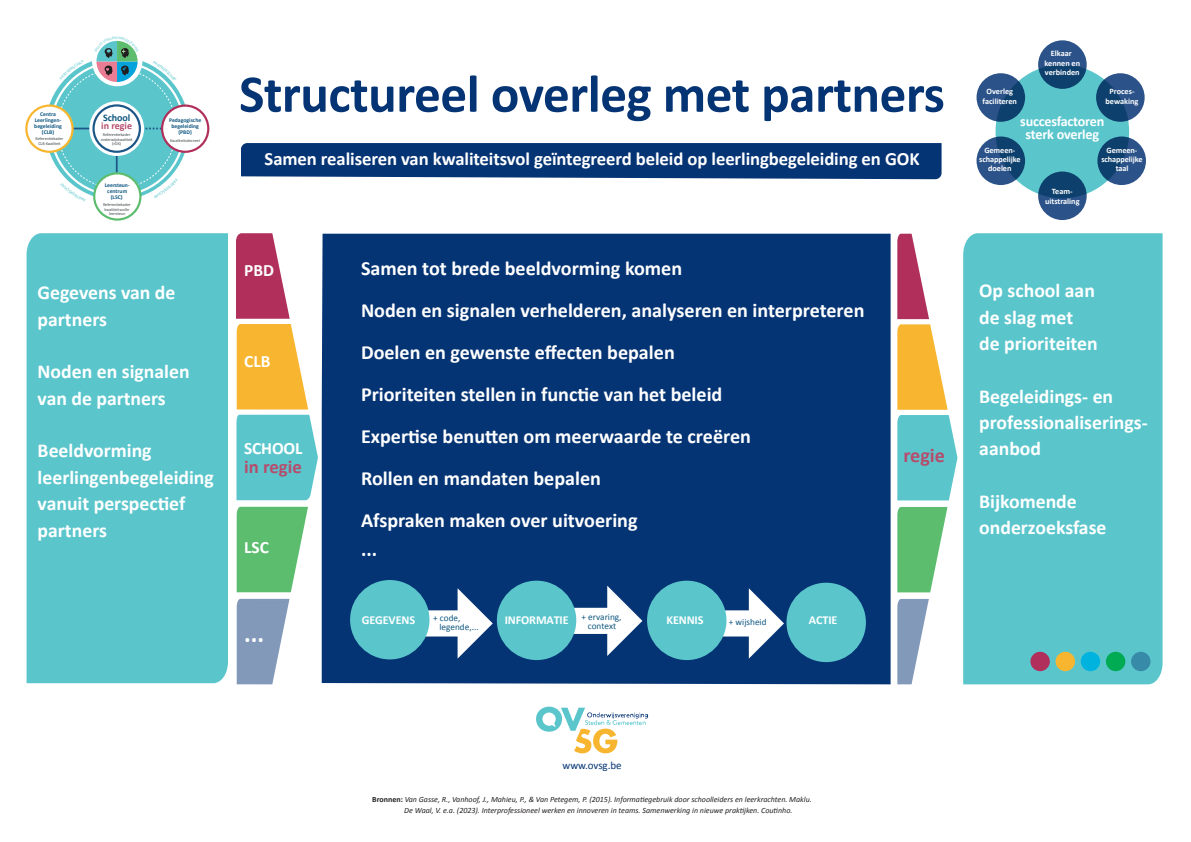
<style>
.page{position:relative;width:1191px;height:842px;background:#fff}
.page>*{position:absolute;margin:0;border:0;box-sizing:border-box;transform-origin:0 0}
.t1{font:700 53.3px "Calibri";letter-spacing:-.01em;color:#053474}
.t2{font:700 25px "Calibri";color:#fff}
.t3{font:700 20.1px/42px "Calibri";color:#fff}
.t4{font:700 20.1px "Calibri";color:#b74c6c}
.t5{font:700 19.7px/26.3px "Calibri";color:#fff}
.t6{font:700 18.7px "Calibri";letter-spacing:-.005em;color:#fff}
.t7{font:700 18.7px "Calibri";color:#b74c6c}
.t8{font:700 17.3px "Calibri";color:#fff}
.t9{font:700 14.2px/13.5px "Calibri";letter-spacing:-.015em;color:#fff;text-align:center}
.t10{font:700 12.1px "Calibri";letter-spacing:-.01em;color:#fff}
.t11{font:11px "Calibri";letter-spacing:-.01em;color:#053474}
.t12{font:700 10px "Calibri";color:#b74c6c}
.t13{font:700 10px "Calibri";letter-spacing:-.01em;color:#0f5781}
.t14{font:9.2px/9.2px "Calibri";color:#0f5781}
.t15{font:700 8.2px/9.4px "Calibri";letter-spacing:-.01em;color:#fff;text-align:center}
.t16{font:italic 8px/10.5px "Calibri";color:#231f20}
.t17{font:700 5.7px/6.2px "Calibri";color:#0f5781;text-align:center}
.t18{font:4.3px/4.4px "Calibri";letter-spacing:-.005em;color:#434b4c;text-align:center}
.s1{font-weight:700;font-style:normal}
</style>
<div class="page">
<div style="left:322px;top:234px;width:568px;height:450px;background:#053474"></div>
<div style="left:27px;top:233px;width:201px;height:450px;background:#5ac6cc"></div>
<div style="left:963px;top:233px;width:199px;height:451px;background:#5ac6cc"></div>
<svg style="left:241px;top:143px;width:700px;height:36px;background:#0d3b78"></svg>
<svg style="left:897px;top:234px;width:60px;height:266px"></svg>
<svg style="left:897px;top:507px;width:50px;height:85px"></svg>
<svg style="left:897px;top:599px;width:32px;height:85px"></svg>
<svg style="left:236px;top:233px;width:72px;height:176px"></svg>
<svg style="left:236px;top:415px;width:82px;height:85px;background:#63c9cf"></svg>
<svg style="left:237px;top:507px;width:71px;height:85px;background:#70c480"></svg>
<svg style="left:237px;top:599px;width:52px;height:85px;background:#95a8c3"></svg>
<div style="left:786px;top:583px;width:80px;height:79px;background:#5ac6cc;border-radius:50%"></div>
<svg style="left:668px;top:588px;width:116px;height:71px"></svg>
<svg style="left:555px;top:586px;width:87px;height:70px"></svg>
<svg style="left:377px;top:588px;width:116px;height:71px"></svg>
<div style="left:350px;top:580px;width:79px;height:79px;background:#5ac6cc;border-radius:50%"></div>
<div style="left:497px;top:581px;width:79px;height:79px;background:#5ac6cc;border-radius:50%"></div>
<div style="left:647px;top:581px;width:79px;height:79px;background:#5ac6cc;border-radius:50%"></div>
<div style="left:1030px;top:652px;width:19px;height:19px;background:#b02f5b;border-radius:50%"></div>
<div style="left:1055px;top:652px;width:20px;height:19px;background:#f8b630;border-radius:50%"></div>
<div style="left:1080px;top:652px;width:20px;height:19px;background:#00b3df;border-radius:50%"></div>
<div style="left:1106px;top:652px;width:19px;height:19px;background:#00ab53;border-radius:50%"></div>
<div style="left:1131px;top:652px;width:19px;height:19px;background:#378aa8;border-radius:50%"></div>
<div style="left:45px;top:57px;width:144px;height:143px;background:#5ac6cc;border-radius:50%"></div>
<svg style="left:74px;top:128px;width:15px;height:1px"></svg>
<svg style="left:144px;top:128px;width:17px;height:1px"></svg>
<svg style="left:116px;top:156px;width:2px;height:16px"></svg>
<div style="left:162px;top:106px;width:46px;height:46px;background:#fff;border-radius:50%"></div>
<div style="left:161px;top:104px;width:48px;height:49px;border:2px solid #b02f5b;border-radius:50%"></div>
<div style="left:26px;top:106px;width:47px;height:46px;background:#fff;border-radius:50%"></div>
<div style="left:25px;top:104px;width:49px;height:49px;border:2px solid #f8b630;border-radius:50%"></div>
<div style="left:94px;top:173px;width:46px;height:47px;background:#fff;border-radius:50%"></div>
<div style="left:93px;top:172px;width:48px;height:49px;border:2px solid #5dbd6f;border-radius:50%"></div>
<svg style="left:89px;top:101px;width:55px;height:55px"></svg>
<div style="left:94px;top:105px;width:46px;height:47px;background:#fff;border-radius:50%"></div>
<div style="left:92px;top:104px;width:49px;height:49px;border:2px solid #1c5788;border-radius:50%"></div>
<div style="left:92px;top:36px;width:50px;height:50px;background:#fff;border-radius:50%"></div>
<svg style="left:536px;top:707px;width:112px;height:47px"></svg>
<div style="left:995px;top:65px;width:134px;height:133px;background:#5ac6cc;border-radius:50%"></div>
<svg style="left:1038px;top:40px;width:48px;height:49px;background:#204c7d"></svg>
<svg style="left:1096px;top:73px;width:48px;height:49px;background:#1f4c7d"></svg>
<svg style="left:976px;top:73px;width:49px;height:49px;background:#244f81"></svg>
<svg style="left:1038px;top:171px;width:48px;height:49px;background:#1d4b7b"></svg>
<svg style="left:1097px;top:136px;width:49px;height:49px;background:#1f4d7d"></svg>
<svg style="left:976px;top:136px;width:49px;height:49px;background:#234f7f"></svg>
<svg style="left:65px;top:64px;width:19px;height:15px"></svg>
<svg style="left:153px;top:66px;width:18px;height:15px"></svg>
<svg style="left:95px;top:40px;width:44px;height:42px"></svg>
<svg style="left:153px;top:179px;width:15px;height:12px"></svg>
<svg style="left:71px;top:183px;width:15px;height:10px"></svg>
<p class="t17" style="left:34px;top:111px;width:29px">Centra<br>Leerlingen&shy;begeleiding (CLB)</p>
<p class="t18" style="left:36px;top:137px;width:29px">Referentiekader<br>CLB Kwaliteit</p>
<p class="t13" style="left:103px;top:111px;width:29px">School</p>
<p class="t12" style="left:101px;top:120px;width:32px">in regie</p>
<p class="t18" style="left:101px;top:133px;width:33px">Referentiekader onderwijskwaliteit (rOK)</p>
<p class="t17" style="left:105px;top:182px;width:26px">Leersteun&shy;centrum (LSC)</p>
<p class="t18" style="left:103px;top:203px;width:29px">Referentiekader kwaliteitsvolle leersteun</p>
<p class="t17" style="left:169px;top:116px;width:34px">Pedagogische begeleiding (PBD)</p>
<p class="t18" style="left:170px;top:138px;width:31px">Kwaliteitsdecreet</p>
<p class="t5" style="left:38px;top:279px;width:139px">Gegevens van de partners</p>
<p class="t5" style="left:38px;top:358px;width:153px">Noden en signalen van de partners</p>
<p class="t5" style="left:38px;top:437px;width:178px">Beeldvorming leerlingenbegeleiding vanuit perspectief partners</p>
<h1 class="t1" style="left:239px;top:61px;width:707px">Structureel overleg met partners</h1>
<p class="t6" style="left:265px;top:147px;width:656px">Samen realiseren van kwaliteitsvol geïntegreerd beleid op leerlingbegeleiding en GOK</p>
<p class="t8" style="left:244px;top:260px;width:31px">PBD</p>
<p class="t8" style="left:244px;top:351px;width:28px">CLB</p>
<p class="t8" style="left:244px;top:437px;width:60px">SCHOOL</p>
<p class="t7" style="left:244px;top:455px;width:59px">in regie</p>
<p class="t8" style="left:244px;top:536px;width:26px">LSC</p>
<p class="t2" style="left:244px;top:618px;width:21px">...</p>
<p class="t3" style="left:361px;top:246px;width:505px">Samen tot brede beeldvorming komen<br>Noden en signalen verhelderen, analyseren en interpreteren Doelen en gewenste effecten bepalen<br>Prioriteiten stellen in functie van het beleid<br>Expertise benutten om meerwaarde te creëren<br>Rollen en mandaten bepalen<br>Afspraken maken over uitvoering</p>
<p class="t3" style="left:361px;top:527px;width:18px">...</p>
<p class="t14" style="left:439px;top:613px;width:41px;text-indent:-6px">+ code, legende,...</p>
<p class="t14" style="left:581px;top:612px;width:41px;text-align:center">+ ervaring, context</p>
<p class="t14" style="left:729px;top:617px;width:39px">+ wijsheid</p>
<p class="t10" style="left:362px;top:612px;width:55px">GEGEVENS</p>
<p class="t10" style="left:505px;top:612px;width:65px">INFORMATIE</p>
<p class="t10" style="left:666px;top:612px;width:38px">KENNIS</p>
<p class="t10" style="left:809px;top:612px;width:30px">ACTIE</p>
<p class="t4" style="left:903px;top:443px;width:43px">regie</p>
<p class="t15" style="left:982px;top:87px;width:36px">Overleg faciliteren</p>
<p class="t15" style="left:1044px;top:48px;width:37px">Elkaar kennen en verbinden</p>
<p class="t15" style="left:1105px;top:86px;width:34px">Proces&shy;bewaking</p>
<p class="t9" style="left:1020px;top:113px;width:86px">succesfactoren sterk overleg</p>
<p class="t15" style="left:979px;top:145px;width:43px">Gemeen&shy;schappelijke doelen</p>
<p class="t15" style="left:1045px;top:187px;width:36px">Team&shy;uitstraling</p>
<p class="t15" style="left:1101px;top:145px;width:43px">Gemeen&shy;schappelijke taal</p>
<p class="t5" style="left:979px;top:277px;width:120px">Op school aan de slag met de prioriteiten</p>
<p class="t5" style="left:979px;top:382px;width:170px">Begeleidings- en professionaliserings&shy;aanbod</p>
<p class="t5" style="left:979px;top:487px;width:129px">Bijkomende onderzoeksfase</p>
<p class="t11" style="left:562px;top:758px;width:60px">www.ovsg.be</p>
<p class="t16" style="left:404px;top:794px;width:409px;text-indent:-32px"><span class="s1">Bronnen:</span> Van Gasse, R., Vanhoof, J., Mahieu, P., &amp; Van Petegem, P. (2015). Informatiegebruik door schoolleiders en leerkrachten. Maklu.<br>De Waal, V. e.a. (2023). Interprofessioneel werken en innoveren in teams. Samenwerking in nieuwe praktijken. Coutinho.</p>
</div>
